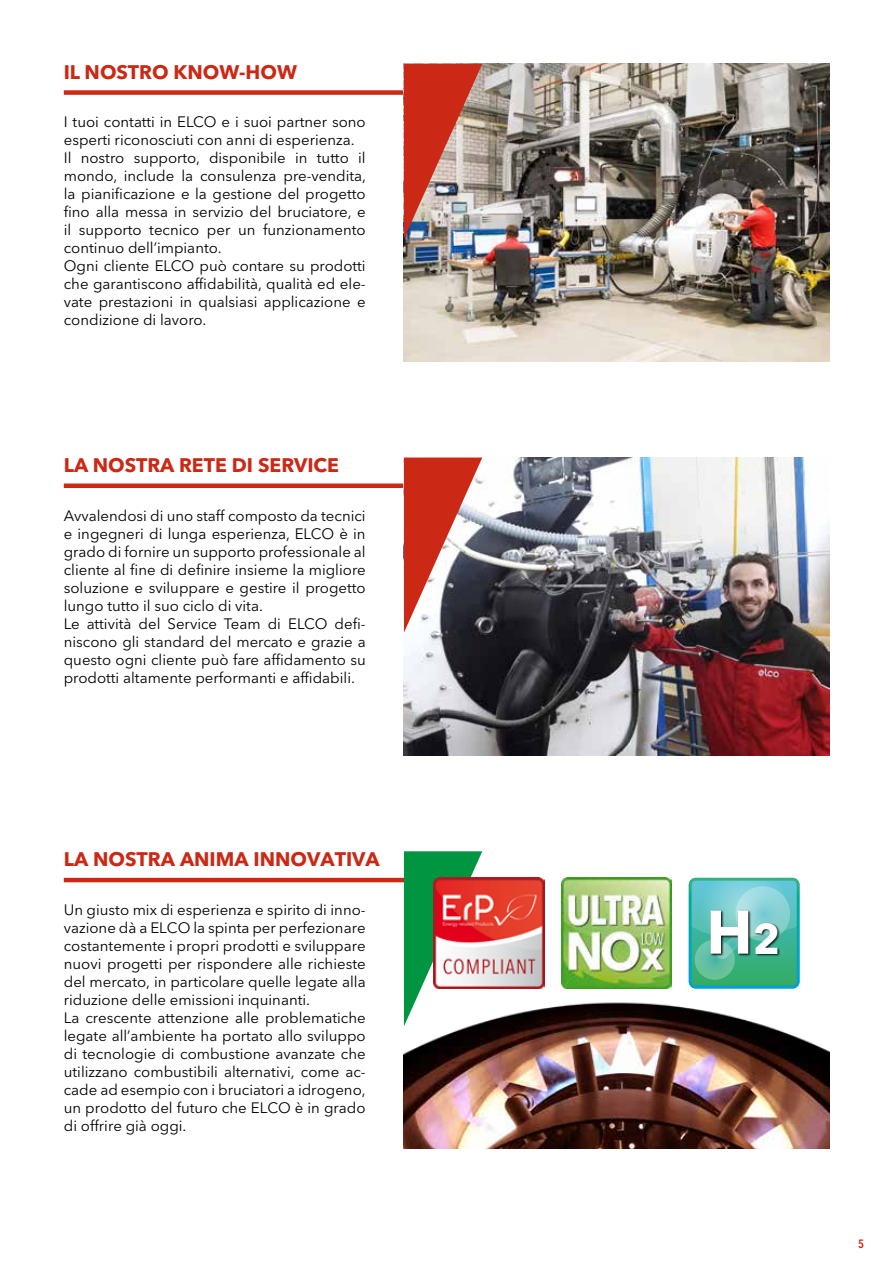
<style>
.page{position:relative;width:893px;height:1263px;background:#fff}
.page>*{position:absolute;margin:0;border:0;box-sizing:border-box;transform-origin:0 0}
.t1{font:700 60.9px "Avenir Next LT Pro";color:#fff}
.t2{font:700 19.5px "Avenir Next LT Pro";color:#cb2815}
.t3{font:15px/18px "Avenir Next LT Pro";color:#000}
.t4{font:600 condensed 12px "Avenir Next LT Pro";color:#cb2815}
.s1{font-size:42.6px}
</style>
<div class="page">
<div style="left:64px;top:483px;width:619px;height:5px;background:#cb2815"></div>
<hr style="left:64px;top:878px;width:439px;height:4px;background:#cb2815">
<div style="left:64px;top:90px;width:439px;height:5px;background:#cb2815"></div>
<img style="left:404px;top:457px;width:425px;height:298px">
<img style="left:404px;top:1002px;width:425px;height:147px">
<svg style="left:404px;top:457px;width:78px;height:176px"></svg>
<svg style="left:404px;top:851px;width:78px;height:175px"></svg>
<svg style="left:689px;top:878px;width:110px;height:110px;background:#46b8a7"></svg>
<svg style="left:735px;top:886px;width:55px;height:55px"></svg>
<img style="left:704px;top:899px;width:81px;height:74px">
<img style="left:434px;top:878px;width:110px;height:110px">
<img style="left:561px;top:878px;width:111px;height:110px">
<img style="left:404px;top:64px;width:425px;height:297px">
<img style="left:404px;top:64px;width:78px;height:175px">
<h2 class="t2" style="left:64px;top:60px;width:235px">IL NOSTRO KNOW-HOW</h2>
<p class="t3" style="left:64px;top:113px;width:304px">I tuoi contatti in ELCO e i suoi partner sono esperti riconosciuti con anni di esperienza.<br>Il nostro supporto, disponibile in tutto il mondo, include la consulenza pre-vendita, la pianificazione e la gestione del progetto fino alla messa in servizio del bruciatore, e il supporto tecnico per un funzionamento continuo dell’impianto.<br>Ogni cliente ELCO può contare su prodotti che garantiscono affidabilità, qualità ed ele&shy;vate prestazioni in qualsiasi applicazione e condizione di lavoro.</p>
<h2 class="t2" style="left:64px;top:453px;width:277px">LA NOSTRA RETE DI SERVICE</h2>
<p class="t3" style="left:64px;top:506px;width:303px">Avvalendosi di uno staff composto da tecnici e ingegneri di lunga esperienza, ELCO è in grado di fornire un supporto professionale al cliente al fine di definire insieme la migliore soluzione e sviluppare e gestire il progetto lungo tutto il suo ciclo di vita.<br>Le attività del Service Team di ELCO defi&shy;niscono gli standard del mercato e grazie a questo ogni cliente può fare affidamento su prodotti altamente performanti e affidabili.</p>
<h2 class="t2" style="left:64px;top:847px;width:317px">LA NOSTRA ANIMA INNOVATIVA</h2>
<p class="t3" style="left:64px;top:901px;width:303px">Un giusto mix di esperienza e spirito di inno&shy;vazione dà a ELCO la spinta per perfezionare costantemente i propri prodotti e sviluppare nuovi progetti per rispondere alle richieste del mercato, in particolare quelle legate alla riduzione delle emissioni inquinanti.<br>La crescente attenzione alle problematiche legate all’ambiente ha portato allo sviluppo di tecnologie di combustione avanzate che utilizzano combustibili alternativi, come ac&shy;cade ad esempio con i bruciatori a idrogeno, un prodotto del futuro che ELCO è in grado di offrire già oggi.</p>
<h1 class="t1" style="left:706px;top:895px;width:76px">H<span class="s1">2</span></h1>
<p class="t4" style="left:858px;top:1237px;width:7px">5</p>
</div>
